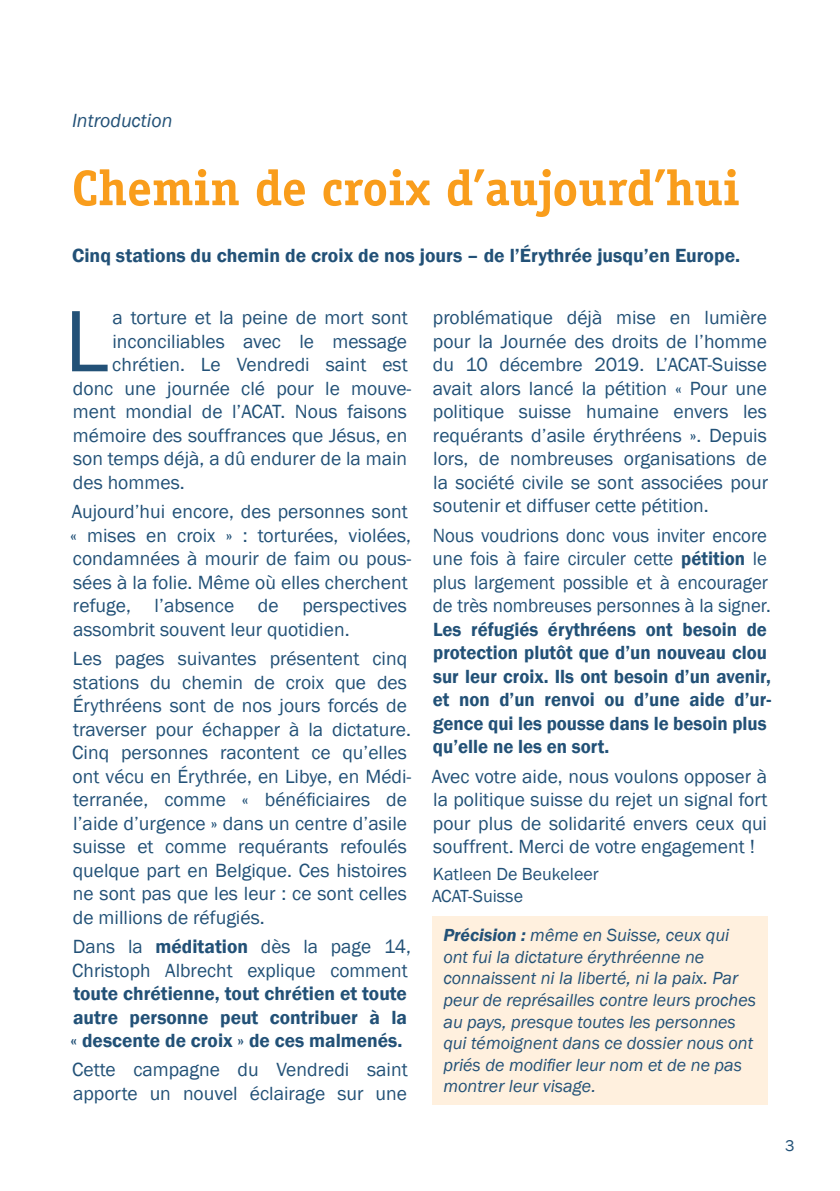
<style>
.page{position:relative;width:840px;height:1191px;background:#fff}
.page>*{position:absolute;margin:0;border:0;box-sizing:border-box;transform-origin:0 0}
.FR-Einleitung{font:90.2px "Franklin Gothic";color:#225177}
.ALLG-Titel{font:700 50px "Officina Serif LT";color:#f99d1c}
.FR-Einleitung-2{font:19.6px/23.6px "Franklin Gothic";color:#225177}
.FR-Einleitung-3{font:600 19.6px/23.6px "Franklin Gothic";color:#225177;scale:.96 1}
.FR-Einleitung-4{font:600 19.6px/23.6px "Franklin Gothic";color:#225177}
.FR-_Lead{font:600 19.6px "Franklin Gothic";color:#225177}
.ALLG-Vorspann{font:italic 19.6px "Franklin Gothic";color:#225177}
.FR-Normal{font:italic 18px/21.6px "Franklin Gothic";color:#225177}
.FR-Kurzbio{font:18px/21.6px "Franklin Gothic";color:#225177}
.t1{font:16px "Franklin Gothic";color:#225177}
.s1{font-weight:400}
.s2{font-weight:600}
</style>
<div class="page">
<div style="left:432px;top:916px;width:335px;height:188px;background:#fff0de"></div>
<p class="ALLG-Vorspann" style="left:72px;top:108px;width:102px">Introduction</p>
<p class="ALLG-Titel" style="left:72px;top:157px;width:668px">Chemin de croix d’aujourd’hui</p>
<p class="FR-_Lead" style="left:72px;top:243px;width:669px">Cinq stations du chemin de croix de nos jours – de l’Érythrée jusqu’en Europe.</p>
<p class="FR-Einleitung" style="left:64px;top:285px;width:46px">L</p>
<p class="FR-Einleitung-2" style="left:112px;top:306px;width:297px">a torture et la peine de mort sont</p>
<p class="FR-Einleitung-2" style="left:112px;top:330px;width:296px">inconciliables avec le message</p>
<p class="FR-Einleitung-2" style="left:112px;top:353px;width:297px">chrétien. Le Vendredi saint est</p>
<p class="FR-Einleitung-2" style="left:73px;top:377px;width:340px">donc une journée clé pour le mouve-</p>
<p class="FR-Einleitung-2" style="left:73px;top:400px;width:335px">ment mondial de l’ACAT. Nous faisons</p>
<p class="FR-Einleitung-2" style="left:73px;top:424px;width:335px">mémoire des souffrances que Jésus, en</p>
<p class="FR-Einleitung-2" style="left:73px;top:447px;width:335px">son temps déjà, a dû endurer de la main</p>
<p class="FR-Einleitung-2" style="left:73px;top:471px;width:113px">des hommes.</p>
<p class="FR-Einleitung-2" style="left:70px;top:500px;width:342px">Aujourd’hui encore, des personnes sont « mises en croix » : torturées, violées, condamnées à mourir de faim ou pous&shy;sées à la folie. Même où elles cherchent refuge, l’absence de perspectives assombrit souvent leur quotidien.</p>
<p class="FR-Einleitung-2" style="left:72px;top:647px;width:340px">Les pages suivantes présentent cinq stations du chemin de croix que des Érythréens sont de nos jours forcés de traverser pour échapper à la dictature.<br>Cinq personnes racontent ce qu’elles ont vécu en Érythrée, en Libye, en Médi&shy;terranée, comme « bénéficiaires de l’aide d’urgence » dans un centre d’asile suisse et comme requérants refoulés quelque part en Belgique. Ces histoires ne sont pas que les leur : ce sont celles de millions de réfugiés.</p>
<p class="FR-Einleitung-4" style="left:71px;top:935px;width:341px"><span class="s1">Dans la</span> méditation <span class="s1">dès la page 14, Christoph Albrecht explique comment </span>toute chrétienne, tout chrétien et toute autre personne peut contribuer à la « descente de croix » de ces malmenés.</p>
<p class="FR-Einleitung-2" style="left:72px;top:1058px;width:337px">Cette campagne du Vendredi saint apporte un nouvel éclairage sur une</p>
<p class="FR-Einleitung-2" style="left:432px;top:306px;width:336px;text-align:justify">problématique déjà mise en lumière pour la Journée des droits de l’homme du 10 décembre 2019. L’ACAT-Suisse avait alors lancé la pétition « Pour une politique suisse humaine envers les requérants d’asile érythréens ». Depuis lors, de nombreuses organisations de la société civile se sont associées pour soutenir et diffuser cette pétition.</p>
<p class="FR-Einleitung-3" style="left:432px;top:523px;width:354px"><span class="s1">Nous voudrions donc vous inviter encore une fois à faire circuler cette</span> pétition <span class="s1">le plus largement possible et à encourager de très nombreuses personnes à la signer.<br></span>Les réfugiés érythréens ont besoin de protection plutôt que d’un nouveau clou sur leur croix. Ils ont besoin d’un avenir, et non d’un renvoi ou d’une aide d’ur&shy;gence qui les pousse dans le besoin plus qu’elle ne les en sort.</p>
<p class="FR-Einleitung-2" style="left:431px;top:764px;width:337px;text-align:justify">Avec votre aide, nous voulons opposer à la politique suisse du rejet un signal fort pour plus de solidarité envers ceux qui souffrent. Merci de votre engagement !</p>
<p class="FR-Kurzbio" style="left:432px;top:864px;width:168px">Katleen De Beukeleer<br>ACAT-Suisse</p>
<p class="FR-Normal" style="left:443px;top:924px;width:314px"><span class="s2">Précision :</span> même en Suisse, ceux qui ont fui la dictature érythréenne ne connaissent ni la liberté, ni la paix. Par peur de représailles contre leurs proches au pays, presque toutes les personnes qui témoignent dans ce dossier nous ont priés de modifier leur nom et de ne pas montrer leur visage.</p>
<p class="t1" style="left:784px;top:1136px;width:11px">3</p>
</div>
